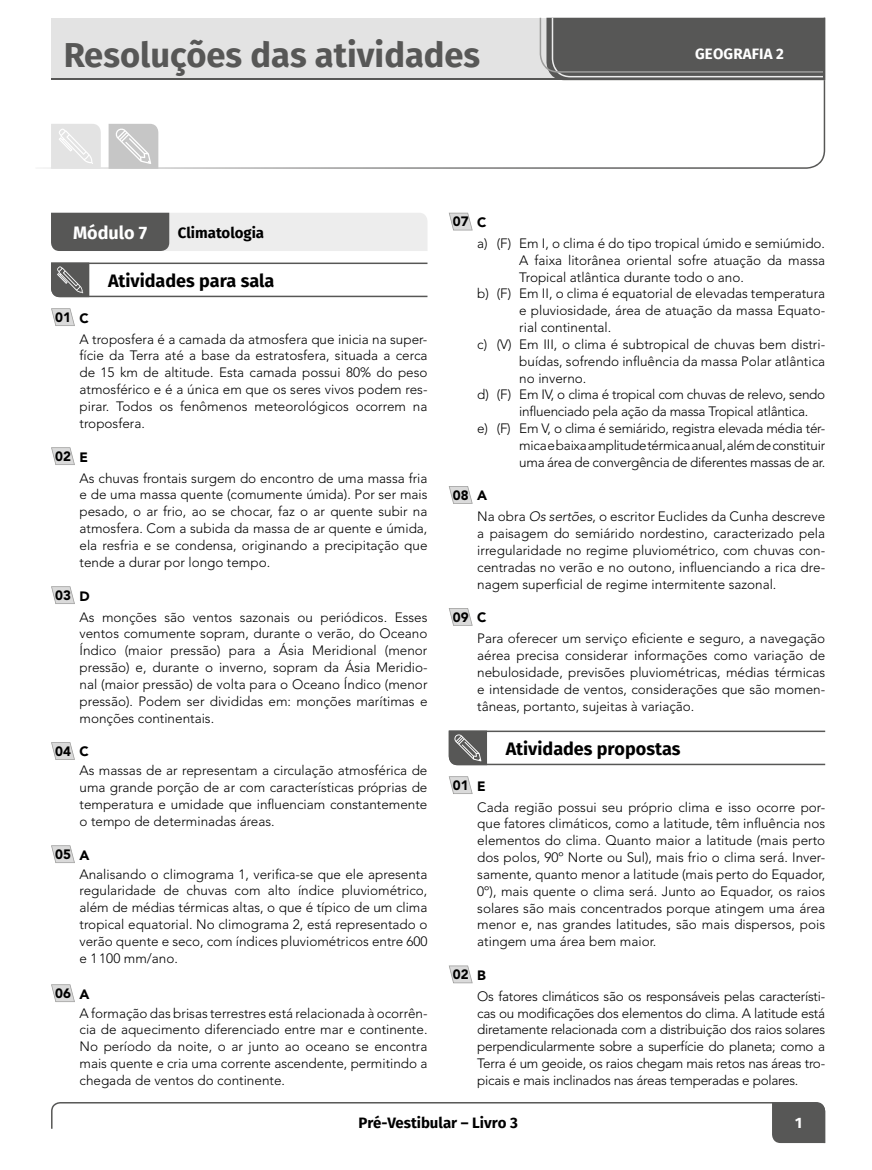
<style>
.page{position:relative;width:872px;height:1170px;background:#fff}
.page>*{position:absolute;margin:0;border:0;box-sizing:border-box;transform-origin:0 0}
.t1{font:700 34.5px "Fira Sans";color:#575756}
.t2{font:700 18px "Fira Sans";color:#000}
.t3{font:700 18px "Fira Sans";color:#fff}
.t4{font:700 15px "Fira Sans";color:#000}
.t5{font:700 15px "Fira Sans";letter-spacing:.01em;color:#fff}
.t6{font:300 13.5px/16.8px "Avenir LT Std";color:#000;text-align:justify}
.t7{font:300 13.5px "Avenir LT Std";letter-spacing:-.02em;color:#000}
.t8{font:900 13.5px "Avenir LT Std";color:#000}
.s1{font-weight:900}
.s2{font-style:italic}
</style>
<div class="page">
<svg style="left:43px;top:18px;width:782px;height:151px"></svg>
<svg style="left:539px;top:18px;width:286px;height:62px;background:#60605f"></svg>
<hr style="left:51px;top:79px;width:773px;height:1px;background:#575756">
<svg style="left:51px;top:1102px;width:774px;height:40px"></svg>
<svg style="left:51px;top:124px;width:50px;height:45px;background:#e5e5e5"></svg>
<svg style="left:109px;top:124px;width:49px;height:45px;background:#ccc"></svg>
<svg style="left:51px;top:213px;width:376px;height:38px;background:#bebebd"></svg>
<svg style="left:51px;top:262px;width:376px;height:35px"></svg>
<svg style="left:51px;top:308px;width:24px;height:18px"></svg>
<svg style="left:51px;top:447px;width:24px;height:18px"></svg>
<svg style="left:51px;top:586px;width:24px;height:18px"></svg>
<svg style="left:51px;top:742px;width:24px;height:17px"></svg>
<svg style="left:51px;top:845px;width:24px;height:18px"></svg>
<svg style="left:51px;top:984px;width:24px;height:17px"></svg>
<svg style="left:449px;top:213px;width:23px;height:17px"></svg>
<svg style="left:449px;top:486px;width:23px;height:17px"></svg>
<svg style="left:449px;top:608px;width:23px;height:17px"></svg>
<svg style="left:449px;top:730px;width:376px;height:35px"></svg>
<svg style="left:449px;top:776px;width:23px;height:18px"></svg>
<svg style="left:449px;top:965px;width:23px;height:18px"></svg>
<h1 class="t1" style="left:64px;top:31px;width:418px">Resoluções das atividades</h1>
<p class="t5" style="left:695px;top:43px;width:90px">GEOGRAFIA 2</p>
<h2 class="t3" style="left:73px;top:220px;width:76px">Módulo 7</h2>
<p class="t4" style="left:178px;top:222px;width:88px">Climatologia</p>
<h2 class="t2" style="left:108px;top:268px;width:168px">Atividades para sala</h2>
<p class="t8" style="left:55px;top:309px;width:35px">01 C</p>
<p class="t6" style="left:80px;top:330px;width:349px">A troposfera é a camada da atmosfera que inicia na super&shy;fície da Terra até a base da estratosfera, situada a cerca de 15 km de altitude. Esta camada possui 80% do peso atmosférico e é a única em que os seres vivos podem res&shy;pirar. Todos os fenômenos meteorológicos ocorrem na troposfera.</p>
<p class="t8" style="left:55px;top:448px;width:34px">02 E</p>
<p class="t6" style="left:80px;top:469px;width:349px">As chuvas frontais surgem do encontro de uma massa fria e de uma massa quente (comumente úmida). Por ser mais pesado, o ar frio, ao se chocar, faz o ar quente subir na atmosfera. Com a subida da massa de ar quente e úmida, ela resfria e se condensa, originando a precipitação que tende a durar por longo tempo.</p>
<p class="t8" style="left:55px;top:587px;width:36px">03 D</p>
<p class="t6" style="left:80px;top:608px;width:349px">As monções são ventos sazonais ou periódicos. Esses ventos comumente sopram, durante o verão, do Oceano Índico (maior pressão) para a Ásia Meridional (menor pressão) e, durante o inverno, sopram da Ásia Meridio&shy;nal (maior pressão) de volta para o Oceano Índico (menor pressão). Podem ser divididas em: monções marítimas e monções continentais.</p>
<p class="t8" style="left:55px;top:742px;width:35px">04 C</p>
<p class="t6" style="left:80px;top:762px;width:349px">As massas de ar representam a circulação atmosférica de uma grande porção de ar com características próprias de temperatura e umidade que influenciam constantemente o tempo de determinadas áreas.</p>
<p class="t8" style="left:55px;top:846px;width:36px">05 A</p>
<p class="t6" style="left:80px;top:865px;width:349px">Analisando o climograma 1, verifica-se que ele apresenta regularidade de chuvas com alto índice pluviométrico, além de médias térmicas altas, o que é típico de um clima tropical equatorial. No climograma 2, está representado o verão quente e seco, com índices pluviométricos entre 600 e 1 100 mm/ano.</p>
<p class="t8" style="left:55px;top:984px;width:36px">06 A</p>
<p class="t6" style="left:80px;top:1004px;width:349px">A formação das brisas terrestres está relacionada à ocorrên&shy;cia de aquecimento diferenciado entre mar e continente.<br>No período da noite, o ar junto ao oceano se encontra mais quente e cria uma corrente ascendente, permitindo a chegada de ventos do continente.</p>
<p class="t8" style="left:453px;top:213px;width:35px">07 C</p>
<p class="t6" style="left:477px;top:235px;width:349px">a) (F) Em I, o clima é do tipo tropical úmido e semiúmido.</p>
<p class="t6" style="left:519px;top:252px;width:307px">A faixa litorânea oriental sofre atuação da massa</p>
<p class="t6" style="left:519px;top:268px;width:226px">Tropical atlântica durante todo o ano.</p>
<p class="t6" style="left:477px;top:285px;width:349px">b) (F) Em II, o clima é equatorial de elevadas temperatura</p>
<p class="t6" style="left:519px;top:302px;width:307px">e pluviosidade, área de atuação da massa Equato-</p>
<p class="t6" style="left:519px;top:319px;width:94px">rial continental.</p>
<p class="t6" style="left:477px;top:336px;width:349px">c) (V) Em III, o clima é subtropical de chuvas bem distri-</p>
<p class="t6" style="left:519px;top:353px;width:307px">buídas, sofrendo influência da massa Polar atlântica</p>
<p class="t6" style="left:519px;top:369px;width:69px">no inverno.</p>
<p class="t7" style="left:477px;top:387px;width:349px">d) (F) Em IV, o clima é tropical com chuvas de relevo, sendo</p>
<p class="t7" style="left:519px;top:403px;width:290px">influenciado pela ação da massa Tropical atlântica.</p>
<p class="t7" style="left:477px;top:420px;width:349px">e) (F) Em V, o clima é semiárido, registra elevada média tér-</p>
<p class="t7" style="left:519px;top:437px;width:307px">mica e baixa amplitude térmica anual, além de constituir</p>
<p class="t7" style="left:519px;top:454px;width:307px">uma área de convergência de diferentes massas de ar.</p>
<p class="t6" style="left:477px;top:484px;width:349px;line-height:21.8px;text-indent:-24px"><span class="s1">08 A<br></span>Na obra <span class="s2">Os sertões</span>, o escritor Euclides da Cunha descreve</p>
<p class="t6" style="left:477px;top:525px;width:349px">a paisagem do semiárido nordestino, caracterizado pela irregularidade no regime pluviométrico, com chuvas con&shy;centradas no verão e no outono, influenciando a rica dre&shy;nagem superficial de regime intermitente sazonal.</p>
<p class="t8" style="left:453px;top:608px;width:35px">09 C</p>
<p class="t6" style="left:477px;top:630px;width:349px">Para oferecer um serviço eficiente e seguro, a navegação aérea precisa considerar informações como variação de nebulosidade, previsões pluviométricas, médias térmicas e intensidade de ventos, considerações que são momen&shy;tâneas, portanto, sujeitas à variação.</p>
<h2 class="t2" style="left:506px;top:736px;width:176px">Atividades propostas</h2>
<p class="t8" style="left:453px;top:777px;width:34px">01 E</p>
<p class="t6" style="left:477px;top:798px;width:349px">Cada região possui seu próprio clima e isso ocorre por&shy;que fatores climáticos, como a latitude, têm influência nos elementos do clima. Quanto maior a latitude (mais perto dos polos, 90º Norte ou Sul), mais frio o clima será. Inver&shy;samente, quanto menor a latitude (mais perto do Equador, 0º), mais quente o clima será. Junto ao Equador, os raios solares são mais concentrados porque atingem uma área menor e, nas grandes latitudes, são mais dispersos, pois atingem uma área bem maior.</p>
<p class="t8" style="left:453px;top:966px;width:35px">02 B</p>
<p class="t6" style="left:477px;top:987px;width:349px">Os fatores climáticos são os responsáveis pelas característi&shy;cas ou modificações dos elementos do clima. A latitude está diretamente relacionada com a distribuição dos raios solares perpendicularmente sobre a superfície do planeta; como a Terra é um geoide, os raios chegam mais retos nas áreas tro&shy;picais e mais inclinados nas áreas temperadas e polares.</p>
<p class="t4" style="left:358px;top:1112px;width:161px">Pré-Vestibular – Livro 3</p>
<p class="t5" style="left:795px;top:1112px;width:8px">1</p>
</div>
